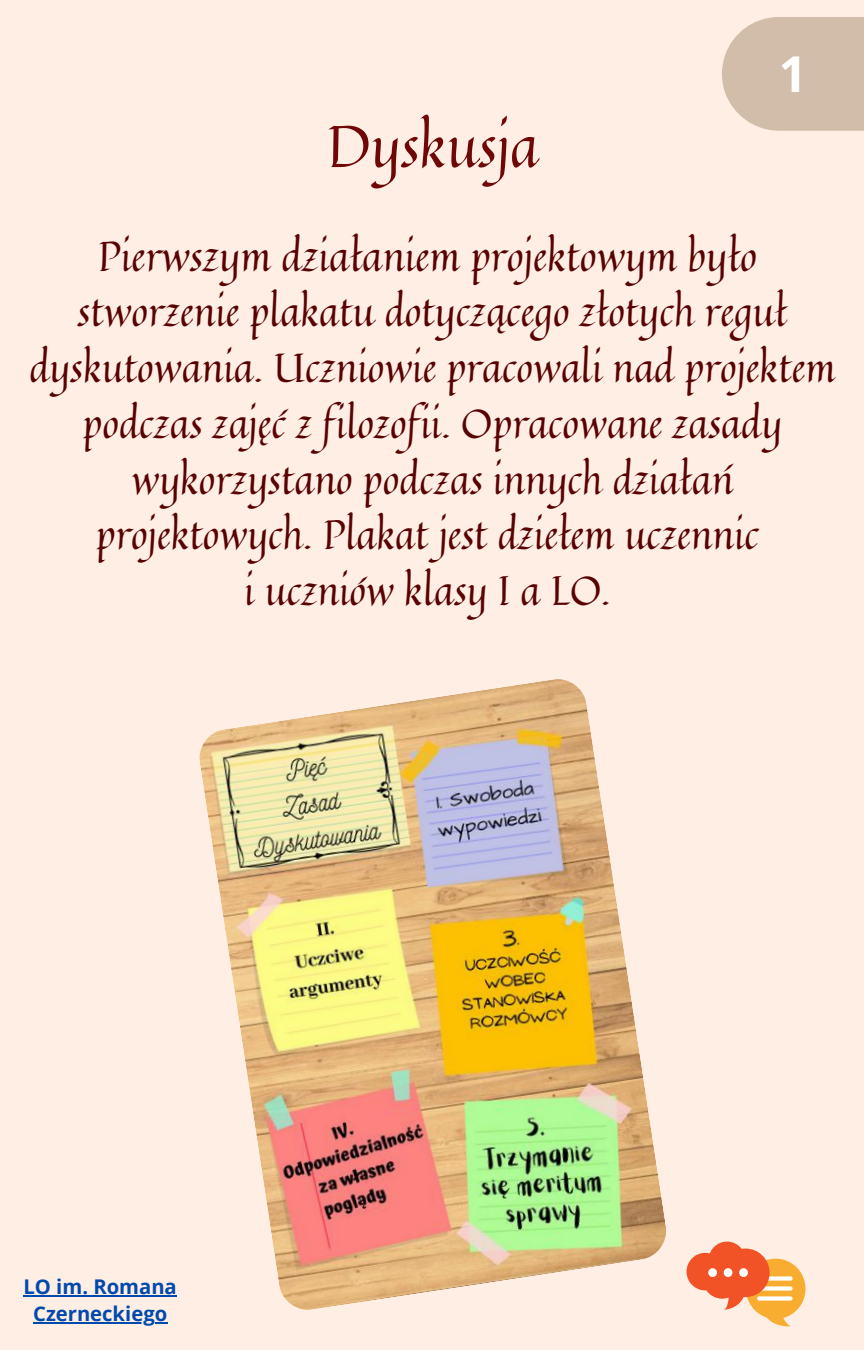
<style>
.page{position:relative;width:864px;height:1350px;background:#ffeee3}
.page>*{position:absolute;margin:0;border:0;box-sizing:border-box;transform-origin:0 0}
.t1{font:58.5px "Quintessential";color:#700707}
.t2{font:700 49.5px "Open Sans";color:#fff}
.t3{font:41.4px "Quintessential";color:#590202}
.t4{font:40.5px/55.8px "Quintessential";color:#590202;text-align:center}
.t5{font:700 20.25px/27px "Open Sans";color:#004aad;text-align:center}
</style>
<div class="page">
<img style="left:199px;top:679px;width:467px;height:631px">
<svg style="left:687px;top:1242px;width:119px;height:85px"></svg>
<div style="left:708px;top:1268px;width:9px;height:9px;background:#fff;border-radius:50%"></div>
<div style="left:724px;top:1268px;width:8px;height:9px;background:#fff;border-radius:50%"></div>
<div style="left:739px;top:1268px;width:9px;height:9px;background:#fff;border-radius:50%"></div>
<svg style="left:722px;top:17px;width:142px;height:114px;background:#d5c1ae"></svg>
<hr style="left:24px;top:1295px;width:27px;height:2px;background:#004aad">
<hr style="left:51px;top:1295px;width:126px;height:2px;background:#004aad">
<hr style="left:33px;top:1322px;width:122px;height:2px;background:#004aad">
<svg style="left:155px;top:1322px;width:12px;height:2px"></svg>
<h1 class="t1" style="left:327px;top:100px;width:213px">Dyskusja</h1>
<p class="t2" style="left:779px;top:39px;width:30px">1</p>
<p class="t3" style="left:98px;top:223px;width:661px">Pierwszym działaniem projektowym było</p>
<p class="t4" style="left:29px;top:283px;width:808px">stworzenie plakatu dotyczącego złotych reguł dyskutowania. Uczniowie pracowali nad projektem podczas zajęć z filozofii. Opracowane zasady wykorzystano podczas innych działań projektowych. Plakat jest dziełem uczennic<br>i uczniów klasy I a LO.</p>
<p class="t5" style="left:24px;top:1272px;width:155px">LO im. Romana<br>Czerneckiego</p>
</div>
